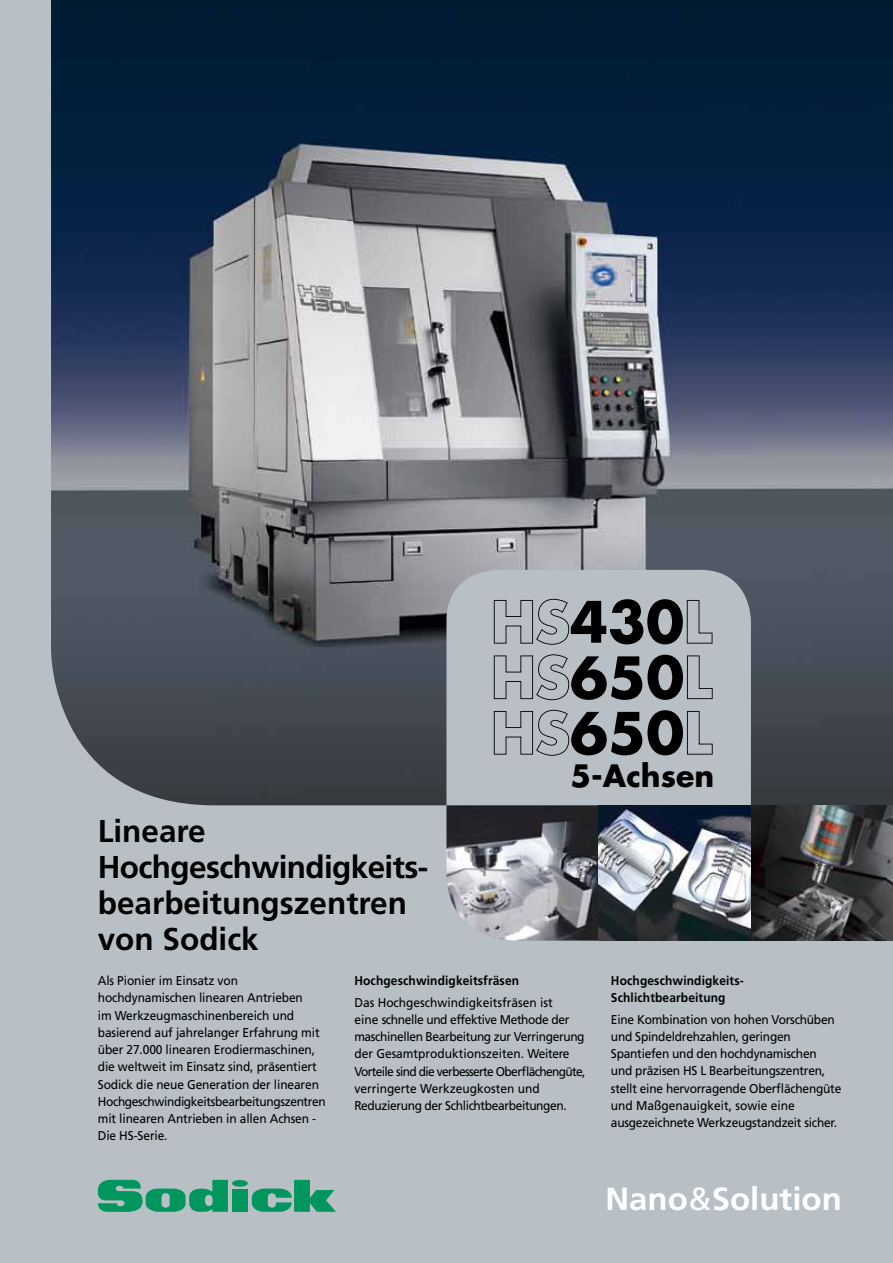
<style>
.page{position:relative;width:893px;height:1263px;background:#b8c0c5}
.page>*{position:absolute;margin:0;border:0;box-sizing:border-box;transform-origin:0 0}
.t1{font:700 55.5px/55.5px "Futura";color:#b8c0c5;text-align:justify}
.t2{font:700 31.95px "Frutiger";color:#fff}
.t3{font:700 31.5px/36px "Frutiger";color:#000}
.t4{font:700 30px "Futura";color:#000}
.t5{font:12.75px/17.2px "Frutiger";letter-spacing:-.02em;color:#000;scale:.94 1}
.t6{font:700 12.75px/17.2px "Frutiger";letter-spacing:.01em;color:#000;scale:.94 1}
.s1{color:#000}
.s2{font-weight:400}
</style>
<div class="page">
<img style="left:51px;top:0;width:842px;height:805px">
<div style="left:232px;top:1189px;width:16px;height:23px;background:#00965e"></div>
<div style="left:232px;top:1180px;width:16px;height:7px;background:#00965e;border-radius:50%"></div>
<svg style="left:98px;top:1180px;width:130px;height:32px"></svg>
<svg style="left:252px;top:1180px;width:84px;height:32px"></svg>
<div style="left:446px;top:570px;width:305px;height:303px;background:#b8c0c5;border-radius:51px"></div>
<svg style="left:493px;top:598px;width:77px;height:47px"></svg>
<svg style="left:686px;top:600px;width:27px;height:44px"></svg>
<svg style="left:493px;top:654px;width:77px;height:47px"></svg>
<svg style="left:687px;top:655px;width:26px;height:45px"></svg>
<svg style="left:493px;top:709px;width:77px;height:47px"></svg>
<svg style="left:687px;top:711px;width:26px;height:44px"></svg>
<img style="left:446px;top:805px;width:305px;height:136px">
<svg style="left:751px;top:805px;width:142px;height:136px;background:#403f3f"></svg>
<h1 class="t1" style="left:491px;top:593px;width:222px">HS<span class="s1">430</span>L HS<span class="s1">650</span>L HS<span class="s1">650</span>L</h1>
<h3 class="t4" style="left:570px;top:756px;width:145px">5-Achsen</h3>
<h3 class="t3" style="left:98px;top:813px;width:332px">Lineare<br>Hochgeschwindigkeits&shy;bearbeitungszentren von Sodick</h3>
<p class="t5" style="left:98px;top:972px;width:244px">Als Pionier im Einsatz von hochdynamischen linearen Antrieben<br>im Werkzeugmaschinenbereich und basierend auf jahrelanger Erfahrung mit über 27.000 linearen Erodiermaschinen, die weltweit im Einsatz sind, präsentiert Sodick die neue Generation der linearen Hochgeschwindigkeitsbearbeitungszentren mit linearen Antrieben in allen Achsen - Die HS-Serie.</p>
<p class="t6" style="left:354px;top:972px;width:177px">Hochgeschwindigkeitsfräsen</p>
<p class="t5" style="left:354px;top:993px;width:247px">Das Hochgeschwindigkeitsfräsen ist<br>eine schnelle und effektive Methode der maschinellen Bearbeitung zur Verringerung der Gesamtproduktionszeiten. Weitere Vorteile sind die verbesserte Oberflächengüte, verringerte Werkzeugkosten und Reduzierung der Schlichtbearbeitungen.</p>
<p class="t6" style="left:611px;top:972px;width:143px">Hochgeschwindigkeits-<br>Schlichtbearbeitung</p>
<p class="t5" style="left:611px;top:1010px;width:247px">Eine Kombination von hohen Vorschüben und Spindeldrehzahlen, geringen Spantiefen und den hochdynamischen und präzisen HS L Bearbeitungszentren, stellt eine hervorragende Oberflächengüte und Maßgenauigkeit, sowie eine ausgezeichnete Werkzeugstandzeit sicher.</p>
<h2 class="t2" style="left:605px;top:1180px;width:238px">Nano<span class="s2">&amp;</span>Solution</h2>
</div>
